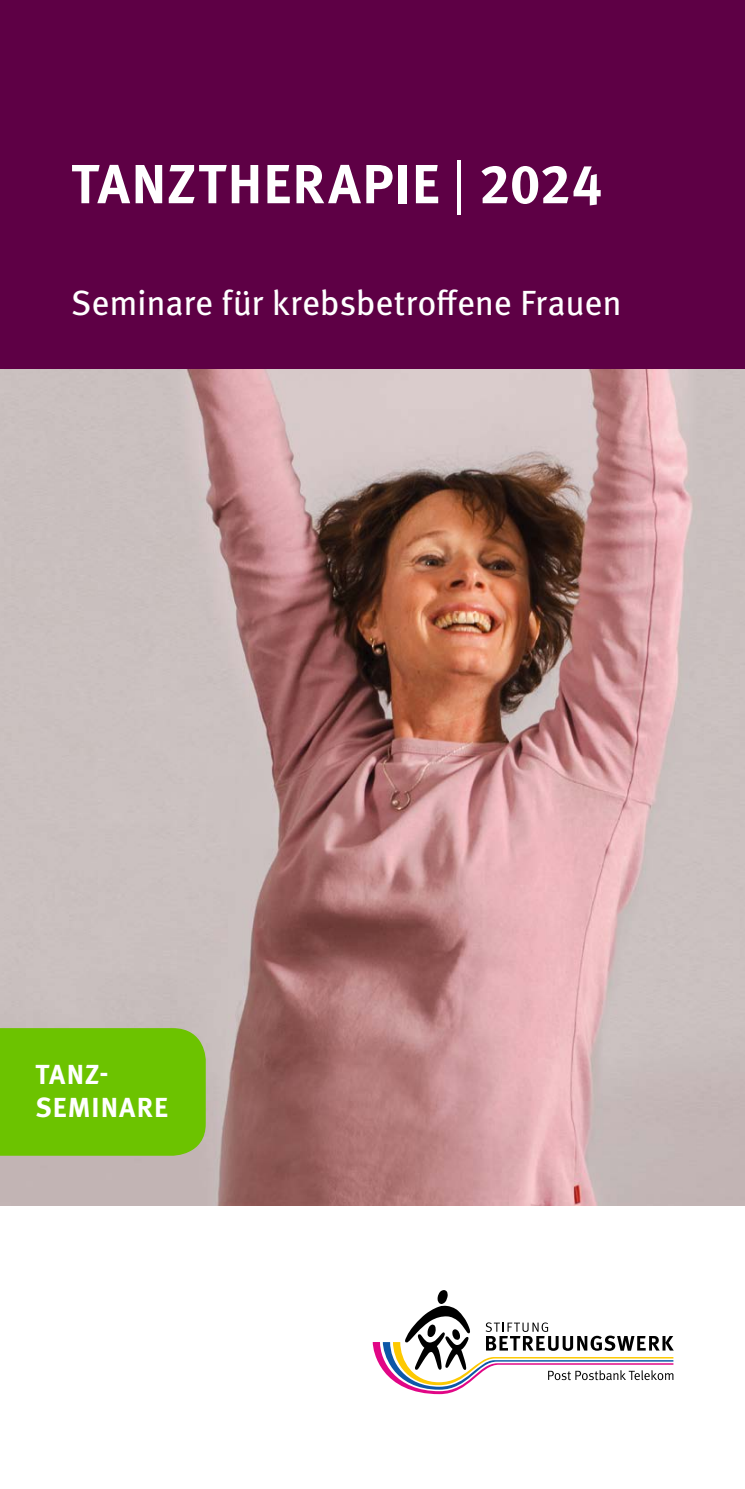
<style>
.page{position:relative;width:745px;height:1489px;background:#fff}
.page>*{position:absolute;margin:0;border:0;box-sizing:border-box;transform-origin:0 0}
.t1{font:700 55px "Meta Pro";letter-spacing:.015em;color:#fff}
.t2{font:35px "Meta Pro";letter-spacing:-.01em;color:#fff}
.t3{font:700 27.5px/33px "Meta Pro";letter-spacing:.035em;color:#fff}
.s1{font-family:"Helvetica Neue";font-weight:400}
</style>
<div class="page">
<img style="left:0;top:369px;width:744px;height:836px">
<div style="left:0;top:0;width:744px;height:369px;background:#5e0045"></div>
<div style="left:0;top:1028px;width:206px;height:127px;background:#6cc300"></div>
<svg style="left:372px;top:1290px;width:301px;height:103px"></svg>
<h1 class="t1" style="left:71px;top:141px;width:532px">TANZTHERAPIE <span class="s1">|</span> 2024</h1>
<p class="t2" style="left:71px;top:275px;width:552px">Seminare für krebsbetroffene Frauen</p>
<p class="t3" style="left:36px;top:1056px;width:134px">TANZ-<br>SEMINARE</p>
</div>
